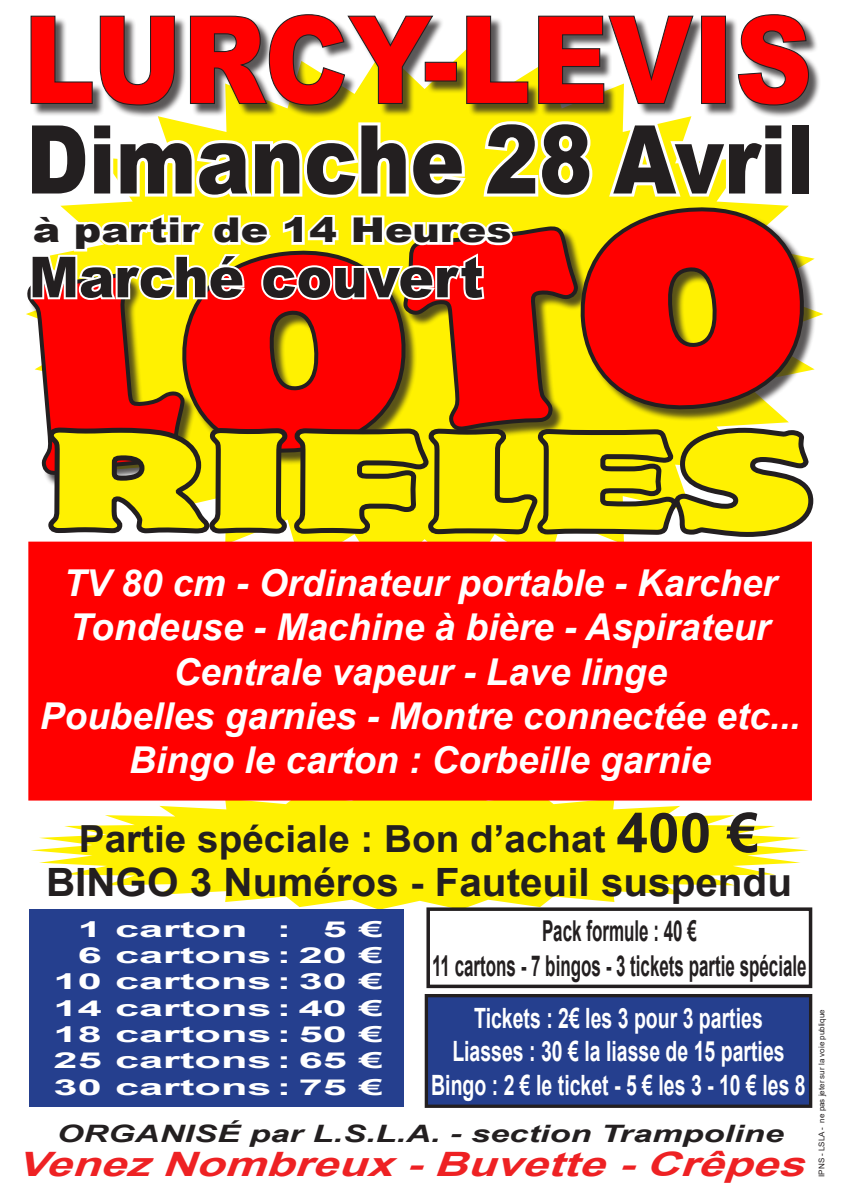
<style>
.page{position:relative;width:842px;height:1191px;background:#fff}
.page>*{position:absolute;margin:0;border:0;box-sizing:border-box;transform-origin:0 0}
.t1{font:900 95px "Arial";color:#231f20;scale:.85 1}
.t2{font:900 56.5px "Arial";color:#231f20;scale:.94 1}
.t3{font:700 39px "Arial";color:#231f20;scale:1.04 1}
.t4{font:700 37.3px "Arial";color:#231f20;scale:1.04 1}
.t5{font:italic 700 37px/44.4px "Arial";color:#fff}
.t6{font:900 34.1px "Arial";color:#231f20;scale:1.21 1}
.t7{font:italic 700 33.6px "Arial";color:#ee2123;scale:1.39 1}
.t8{font:700 28.8px "Arial";color:#231f20;scale:.59 1}
.t9{font:700 28px "Arial";color:#fff;scale:.7 1}
.t10{font:italic 700 24px "Arial Narrow";color:#231f20;scale:1.75 1}
.t11{font:700 22px "Arial";color:#fff;scale:1.97 1}
.t12{font:8px "Arial";color:#231f20}
.s1{font-size:55px}
</style>
<div class="page">
<svg style="left:225px;top:118px;width:598px;height:423px"></svg>
<svg style="left:31px;top:800px;width:778px;height:108px;fill:#fff101"></svg>
<svg style="left:102px;top:118px;width:368px;height:76px"></svg>
<svg style="left:480px;top:118px;width:117px;height:76px"></svg>
<svg style="left:605px;top:119px;width:182px;height:75px"></svg>
<div style="left:32px;top:16px;width:789px;height:102px;background:#231f20;opacity:.75"></div>
<svg style="left:30px;top:14px;width:779px;height:92px"></svg>
<svg style="left:26px;top:194px;width:788px;height:276px;background:#e85a1a"></svg>
<svg style="left:44px;top:423px;width:772px;height:116px;background:#d3c31a"></svg>
<div style="left:30px;top:543px;width:780px;height:256px;background:#f00"></div>
<div style="left:28px;top:541px;width:784px;height:259px;border:3px solid #f00"></div>
<div style="left:426px;top:907px;width:386px;height:81px;border:3px solid #231f20"></div>
<div style="left:29px;top:908px;width:374px;height:198px;background:#253f8e"></div>
<div style="left:426px;top:995px;width:385px;height:111px;background:#253f8e"></div>
<div style="left:425px;top:994px;width:387px;height:113px;border:3px solid #231f20"></div>
<svg style="left:26px;top:210px;width:491px;height:93px"></svg>
<p class="t1" style="left:26px;top:91px;width:928px">Dimanche 28 Avril</p>
<p class="t6" style="left:33px;top:205px;width:397px">à partir de 14 Heures</p>
<p class="t2" style="left:29px;top:236px;width:485px">Marché couvert</p>
<p class="t5" style="left:63px;top:561px;width:715px">TV 80 cm - Ordinateur portable - Karcher<br>Tondeuse - Machine à bière - Aspirateur</p>
<p class="t5" style="left:173px;top:650px;width:495px">Centrale vapeur - Lave linge</p>
<p class="t5" style="left:40px;top:695px;width:762px">Poubelles garnies - Montre connectée etc...</p>
<p class="t5" style="left:129px;top:739px;width:583px">Bingo le carton : Corbeille garnie</p>
<p class="t4" style="left:79px;top:813px;width:655px">Partie spéciale : Bon d’achat <span class="s1">400 €</span></p>
<p class="t3" style="left:46px;top:855px;width:719px">BINGO 3 Numéros - Fauteuil suspendu</p>
<p class="t11" style="left:78px;top:913px;width:88px">1 carton</p>
<p class="t11" style="left:277px;top:913px;width:9px">:</p>
<p class="t11" style="left:323px;top:913px;width:32px">5 €</p>
<p class="t11" style="left:78px;top:939px;width:157px">6 cartons: 20 €</p>
<p class="t11" style="left:54px;top:966px;width:169px">10 cartons: 30 €</p>
<p class="t11" style="left:54px;top:992px;width:169px">14 cartons: 40 €</p>
<p class="t11" style="left:54px;top:1018px;width:169px">18 cartons: 50 €</p>
<p class="t11" style="left:54px;top:1045px;width:169px">25 cartons: 65 €</p>
<p class="t11" style="left:54px;top:1071px;width:169px">30 cartons: 75 €</p>
<p class="t8" style="left:542px;top:910px;width:264px">Pack formule : 40 €</p>
<p class="t8" style="left:432px;top:945px;width:636px">11 cartons - 7 bingos - 3 tickets partie spéciale</p>
<p class="t9" style="left:474px;top:998px;width:414px">Tickets : 2€ les 3 pour 3 parties</p>
<p class="t9" style="left:452px;top:1031px;width:476px">Liasses : 30 € la liasse de 15 parties</p>
<p class="t9" style="left:431px;top:1065px;width:536px">Bingo : 2 € le ticket - 5 € les 3 - 10 € les 8</p>
<p class="t10" style="left:57px;top:1115px;width:417px">ORGANISÉ par L.S.L.A. - section Trampoline</p>
<p class="t7" style="left:17px;top:1140px;width:580px">VenezNombreux-Buvette-Crêpes</p>
<p class="t12" style="left:816px;top:1176px;width:169px;rotate:-90deg">IPNS - LSLA - ne pas jeter sur la voie publique</p>
</div>
